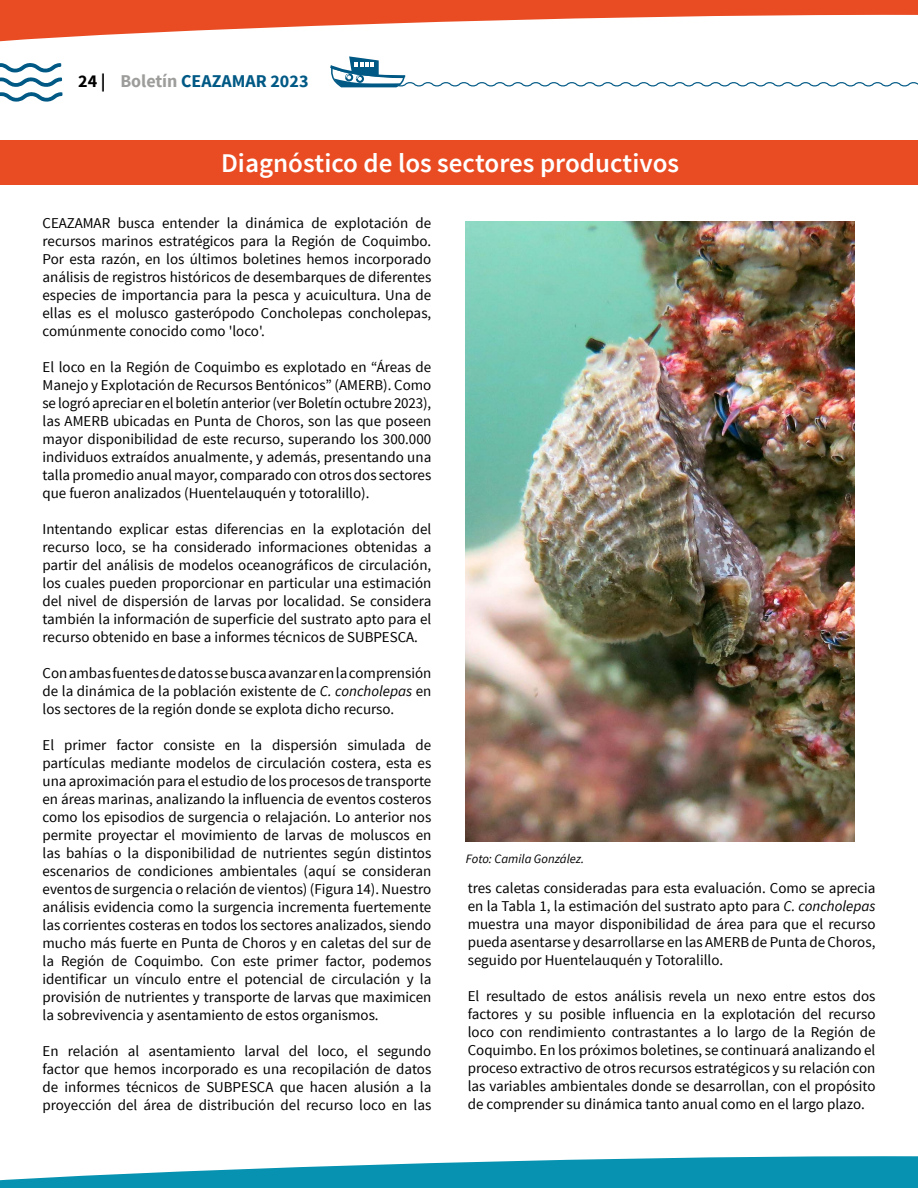
<style>
.page{position:relative;width:918px;height:1188px;background:#fff}
.page>*{position:absolute;margin:0;border:0;box-sizing:border-box;transform-origin:0 0}
.t1{font:600 27px "Source Sans Pro";color:#fff}
.t2{font:700 18px "Source Sans Pro";color:#005985}
.t3{font:15px/18px "Source Sans Pro";color:#000;text-align:justify}
.t4{font:italic 12.75px "Source Sans Pro";color:#000}
.s1{color:#000}
.s2{color:#9d9d9c}
.s3{font-style:italic}
</style>
<div class="page">
<svg style="left:0;top:63px;width:63px;height:39px"></svg>
<svg style="left:330px;top:56px;width:588px;height:32px"></svg>
<svg style="left:0;top:1156px;width:918px;height:32px"></svg>
<svg style="left:0;top:0;width:918px;height:42px"></svg>
<div style="left:0;top:141px;width:918px;height:44px;background:#e94c23"></div>
<img style="left:465px;top:221px;width:389px;height:621px">
<p class="t2" style="left:78px;top:69px;width:232px"><span class="s1">24 |</span> <span class="s2">Boletín</span> CEAZAMAR 2023</p>
<h1 class="t1" style="left:221px;top:146px;width:459px">Diagnóstico de los sectores productivos</h1>
<p class="t3" style="left:43px;top:214px;width:390px">CEAZAMAR busca entender la dinámica de explotación de recursos marinos estratégicos para la Región de Coquimbo.<br>Por esta razón, en los últimos boletines hemos incorporado análisis de registros históricos de desembarques de diferentes especies de importancia para la pesca y acuicultura. Una de ellas es el molusco gasterópodo Concholepas concholepas, comúnmente conocido como 'loco'.</p>
<p class="t3" style="left:43px;top:358px;width:390px">El loco en la Región de Coquimbo es explotado en “Áreas de Manejo y Explotación de Recursos Bentónicos” (AMERB). Como se logró apreciar en el boletín anterior (ver Boletín octubre 2023), las AMERB ubicadas en Punta de Choros, son las que poseen mayor disponibilidad de este recurso, superando los 300.000 individuos extraídos anualmente, y además, presentando una talla promedio anual mayor, comparado con otros dos sectores que fueron analizados (Huentelauquén y totoralillo).</p>
<p class="t3" style="left:43px;top:520px;width:390px">Intentando explicar estas diferencias en la explotación del recurso loco, se ha considerado informaciones obtenidas a partir del análisis de modelos oceanográficos de circulación, los cuales pueden proporcionar en particular una estimación del nivel de dispersión de larvas por localidad. Se considera también la información de superficie del sustrato apto para el recurso obtenido en base a informes técnicos de SUBPESCA.</p>
<p class="t3" style="left:43px;top:664px;width:390px">Con ambas fuentes de datos se busca avanzar en la comprensión de la dinámica de la población existente de <span class="s3">C. concholepas</span> en los sectores de la región donde se explota dicho recurso.</p>
<p class="t3" style="left:43px;top:736px;width:390px">El primer factor consiste en la dispersión simulada de partículas mediante modelos de circulación costera, esta es una aproximación para el estudio de los procesos de transporte en áreas marinas, analizando la influencia de eventos costeros como los episodios de surgencia o relajación. Lo anterior nos permite proyectar el movimiento de larvas de moluscos en las bahías o la disponibilidad de nutrientes según distintos escenarios de condiciones ambientales (aquí se consideran eventos de surgencia o relación de vientos) (Figura 14). Nuestro análisis evidencia como la surgencia incrementa fuertemente las corrientes costeras en todos los sectores analizados, siendo mucho más fuerte en Punta de Choros y en caletas del sur de la Región de Coquimbo. Con este primer factor, podemos identificar un vínculo entre el potencial de circulación y la provisión de nutrientes y transporte de larvas que maximicen la sobrevivencia y asentamiento de estos organismos.</p>
<p class="t3" style="left:43px;top:1042px;width:390px">En relación al asentamiento larval del loco, el segundo factor que hemos incorporado es una recopilación de datos de informes técnicos de SUBPESCA que hacen alusión a la proyección del área de distribución del recurso loco en las</p>
<p class="t4" style="left:466px;top:851px;width:120px">Foto: Camila González.</p>
<p class="t3" style="left:468px;top:880px;width:409px">tres caletas consideradas para esta evaluación. Como se aprecia en la Tabla 1, la estimación del sustrato apto para <span class="s3">C. concholepas </span>muestra una mayor disponibilidad de área para que el recurso pueda asentarse y desarrollarse en las AMERB de Punta de Choros, seguido por Huentelauquén y Totoralillo.</p>
<p class="t3" style="left:468px;top:988px;width:409px">El resultado de estos análisis revela un nexo entre estos dos factores y su posible influencia en la explotación del recurso loco con rendimiento contrastantes a lo largo de la Región de Coquimbo. En los próximos boletines, se continuará analizando el proceso extractivo de otros recursos estratégicos y su relación con las variables ambientales donde se desarrollan, con el propósito de comprender su dinámica tanto anual como en el largo plazo.</p>
</div>
